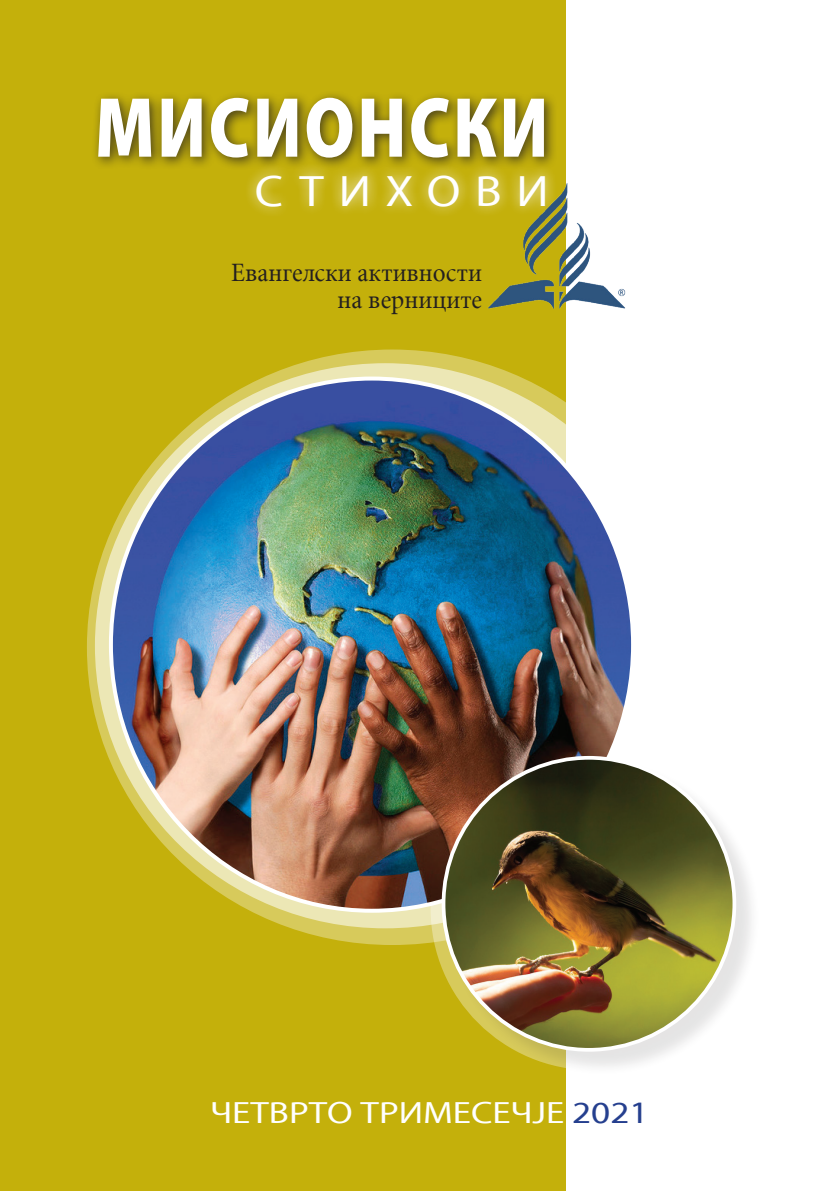
<style>
.page{position:relative;width:840px;height:1191px;background:#fff}
.page>*{position:absolute;margin:0;border:0;box-sizing:border-box;transform-origin:0 0}
.t1{font:900 86px "Myri";letter-spacing:.04em;color:#fff;scale:.8 1}
.t2{font:44.4px "Myri";letter-spacing:.3em;color:#fff;scale:1.1 1}
.t3{font:31px "Myri";color:#fff;scale:1.19 1}
.t4{font:26.2px/26.8px "Mini";color:#231f20;text-align:right;scale:.95 1}
.s1{color:#253f8e}
</style>
<div class="page">
<div style="left:0;top:0;width:564px;height:1191px;background:#c4b00b"></div>
<div style="left:91px;top:90px;width:466px;height:81px;background:#231f20;opacity:.75"></div>
<div style="left:243px;top:162px;width:314px;height:56px;background:#fff;opacity:.75"></div>
<svg style="left:87px;top:349px;width:610px;height:596px;fill:#d7ca5b"></svg>
<svg style="left:95px;top:363px;width:580px;height:565px"></svg>
<img style="left:111px;top:378px;width:521px;height:532px">
<div style="left:444px;top:759px;width:316px;height:317px;background:#231f20;opacity:.12"></div>
<img style="left:443px;top:758px;width:291px;height:291px">
<img style="left:459px;top:158px;width:167px;height:156px">
<h1 class="t1" style="left:95px;top:79px;width:568px">МИСИОНСКИ</h1>
<h2 class="t2" style="left:255px;top:166px;width:268px">стихови</h2>
<p class="t4" style="left:231px;top:259px;width:265px">Евангелски активности на верниците</p>
<p class="t3" style="left:210px;top:1095px;width:369px">ЧЕТВРТО ТРИМЕСЕЧЈЕ <span class="s1">2021</span></p>
</div>
